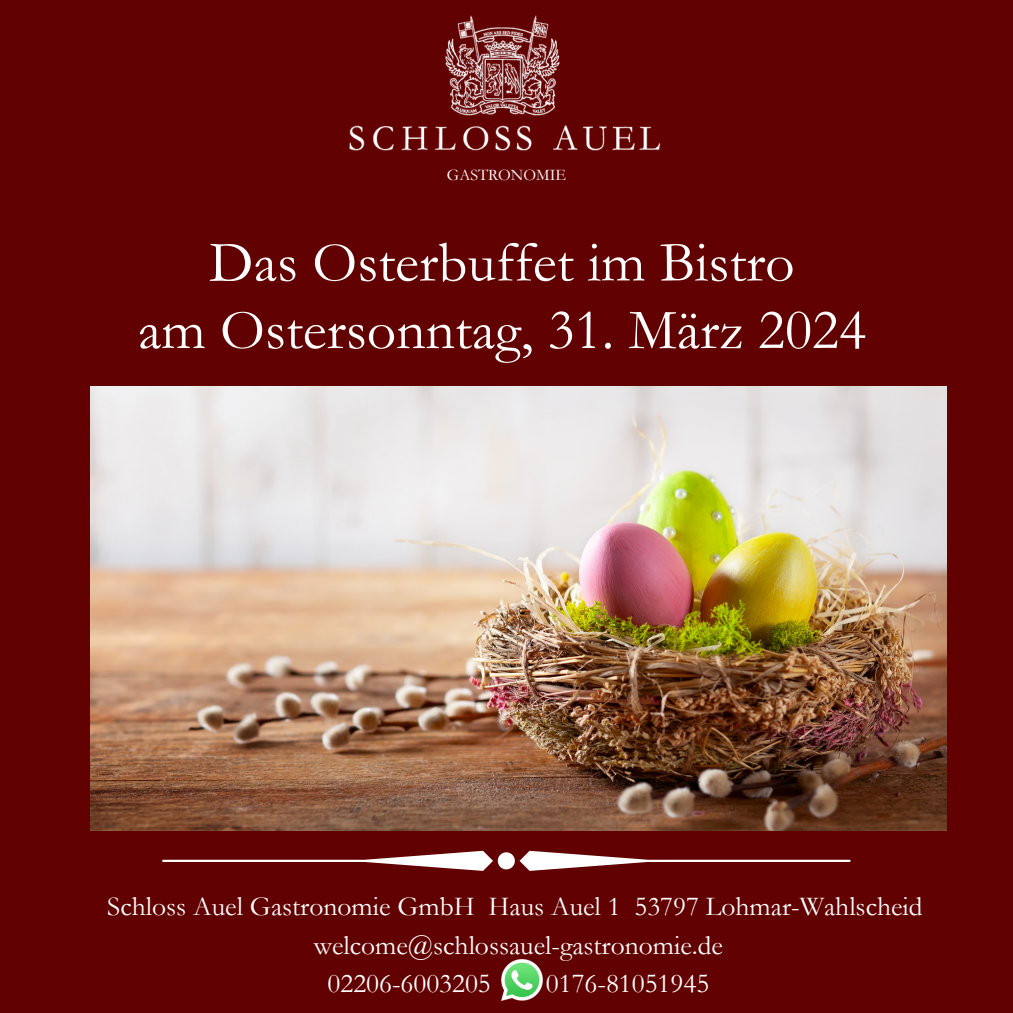
<style>
.page{position:relative;width:1013px;height:1013px;background:#fff}
.page>*{position:absolute;margin:0;border:0;box-sizing:border-box;transform-origin:0 0}
.t1{font:57.5px/67.5px "Garamond";color:#fff;text-align:center}
.t2{font:27.5px "Garamond";color:#fff}
.t3{font:16.25px "Garamond";color:#fff}
</style>
<div class="page">
<div style="left:0;top:0;width:1012px;height:1012px;background:#620101"></div>
<img style="left:349px;top:15px;width:312px;height:136px">
<img style="left:502px;top:960px;width:40px;height:40px">
<svg style="left:162px;top:850px;width:688px;height:20px"></svg>
<img style="left:91px;top:386px;width:855px;height:444px">
<p class="t3" style="left:447px;top:166px;width:121px">GASTRONOMIE</p>
<h1 class="t1" style="left:138px;top:229px;width:729px">Das Osterbuffet im Bistro<br>am Ostersonntag, 31. März 2024</h1>
<p class="t2" style="left:107px;top:891px;width:817px">Schloss Auel Gastronomie GmbH Haus Auel 1 53797 Lohmar-Wahlscheid</p>
<p class="t2" style="left:314px;top:930px;width:411px">welcome@schlossauel-gastronomie.de</p>
<p class="t2" style="left:327px;top:968px;width:165px">02206-6003205</p>
<p class="t2" style="left:546px;top:968px;width:165px">0176-81051945</p>
</div>
